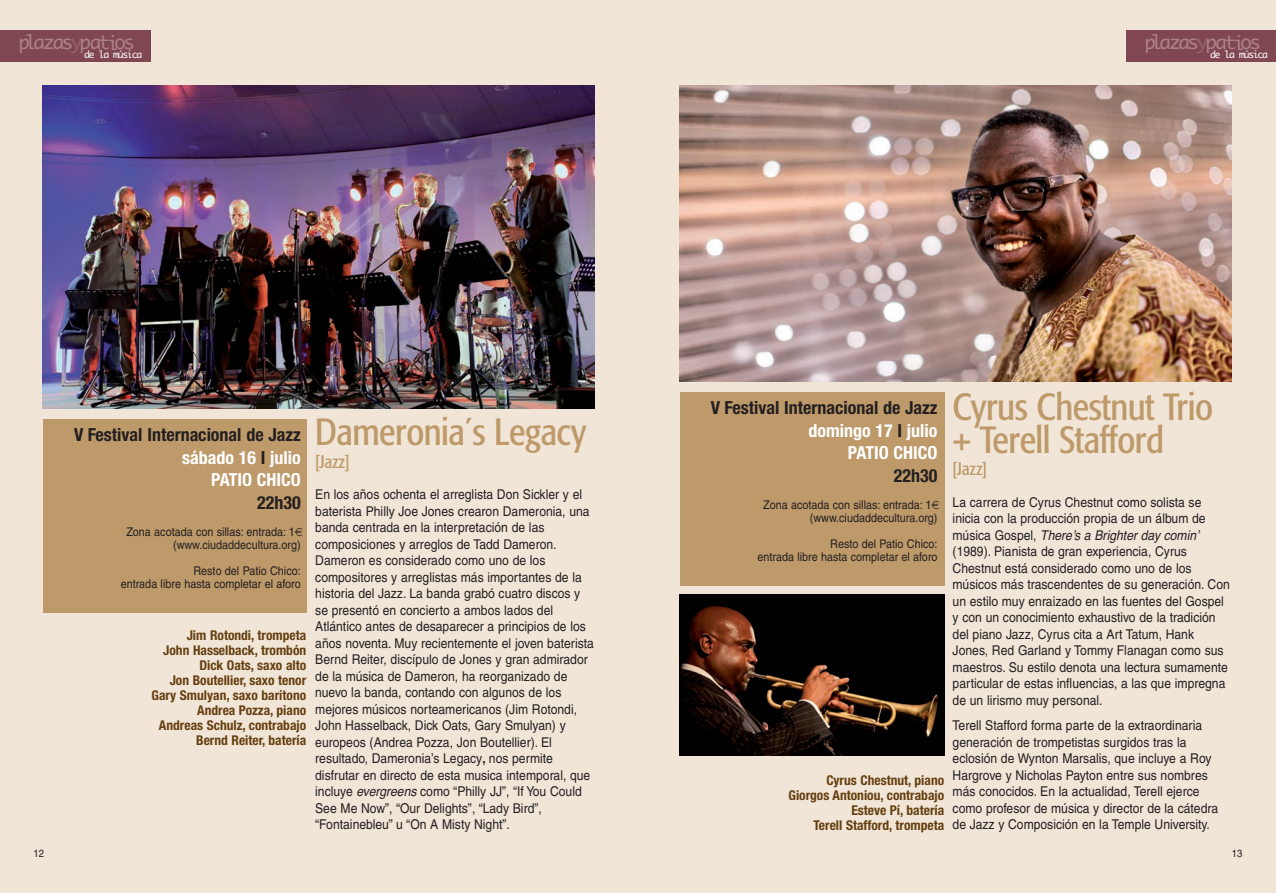
<style>
.page{position:relative;width:1276px;height:893px;background:#f0e5d7}
.page>*{position:absolute;margin:0;border:0;box-sizing:border-box;transform-origin:0 0}
.t1{font:condensed 37.5px/33px "Formata";letter-spacing:-.015em;color:#be996a}
.t2{font:18.75px "Monaco";letter-spacing:-.12em;color:#ac8289}
.t3{font:700 condensed 18px/22.5px "Helvetica Neue";color:#231f20;text-align:right}
.t4{font:condensed 18px "Formata";letter-spacing:-.015em;color:#be996a}
.t5{font:13.5px/16.5px "Helvetica";color:#231f20;scale:.9 1}
.t6{font:700 condensed 13.5px/15px "Helvetica Neue";color:#653f0f;text-align:right}
.t7{font:12px/13.5px "Helvetica";color:#231f20;scale:.9 1}
.t8{font:10.5px "Helvetica";color:#231f20;scale:.9 1}
.t9{font:9.6px "Monaco";letter-spacing:-.12em;color:#fff}
.s1{color:#94636c}
.s2{color:#fff}
.s3{font-weight:700}
.s4{font-style:italic}
</style>
<div class="page">
<div style="left:1126px;top:30px;width:150px;height:31px;background:#804752"></div>
<div style="left:0;top:30px;width:150px;height:31px;background:#804752"></div>
<div style="left:43px;top:419px;width:264px;height:193px;background:#be996a"></div>
<img style="left:42px;top:85px;width:552px;height:323px">
<div style="left:680px;top:392px;width:264px;height:193px;background:#be996a"></div>
<img style="left:680px;top:85px;width:551px;height:296px">
<img style="left:680px;top:595px;width:264px;height:160px">
<h2 class="t2" style="left:19px;top:32px;width:118px">plazas<span class="s1">y</span>patios</h2>
<p class="t9" style="left:84px;top:49px;width:59px">de la música</p>
<h2 class="t2" style="left:1144px;top:32px;width:118px">plazas<span class="s1">y</span>patios</h2>
<p class="t9" style="left:1210px;top:49px;width:59px">de la música</p>
<h3 class="t3" style="left:74px;top:424px;width:228px">V Festival Internacional de Jazz <span class="s2">sábado 16</span> I <span class="s2">julio<br>PATIO CHICO</span></h3>
<h3 class="t3" style="left:257px;top:491px;width:45px">22h30</h3>
<p class="t7" style="left:173px;top:526px;width:143px;text-indent:-47px">Zona acotada con sillas: entrada: 1 (www.ciudaddecultura.org)</p>
<p class="t7" style="left:121px;top:565px;width:201px;text-align:right">Resto del Patio Chico:<br>entrada libre hasta completar el aforo</p>
<p class="t6" style="left:152px;top:628px;width:156px">Jim Rotondi, trompeta<br>John Hasselback, trombón<br>Dick Oats, saxo alto<br>Jon Boutellier, saxo tenor<br>Gary Smulyan, saxo barítono<br>Andrea Pozza, piano<br>Andreas Schulz, contrabajo<br>Bernd Reiter, batería</p>
<h1 class="t1" style="left:315px;top:418px;width:273px">Dameronia´s Legacy</h1>
<h3 class="t4" style="left:315px;top:454px;width:36px">[Jazz]</h3>
<p class="t5" style="left:315px;top:488px;width:311px">En los años ochenta el arreglista Don Sickler y el baterista Philly Joe Jones crearon Dameronia, una banda centrada en la interpretación de las composiciones y arreglos de Tadd Dameron.<br>Dameron es considerado como uno de los compositores y arreglistas más importantes de la historia del Jazz. La banda grabó cuatro discos y se presentó en concierto a ambos lados del Atlántico antes de desaparecer a principios de los años noventa. Muy recientemente el joven baterista Bernd Reiter, discípulo de Jones y gran admirador de la música de Dameron, ha reorganizado de nuevo la banda, contando con algunos de los mejores músicos norteamericanos (Jim Rotondi, John Hasselback, Dick Oats, Gary Smulyan) y europeos (Andrea Pozza, Jon Boutellier). El resultado, Dameronia’s Legacy<span class="s3">,</span> nos permite disfrutar en directo de esta musica intemporal, que incluye <span class="s4">evergreens</span> como “Philly JJ”, “If You Could See Me Now”, “Our Delights”, “Lady Bird”, “Fontainebleu” u “On A Misty Night”.</p>
<h3 class="t3" style="left:711px;top:396px;width:228px">V Festival Internacional de Jazz <span class="s2">domingo 17</span> I <span class="s2">julio<br>PATIO CHICO</span></h3>
<h3 class="t3" style="left:894px;top:464px;width:45px">22h30</h3>
<p class="t7" style="left:810px;top:499px;width:143px;text-indent:-47px">Zona acotada con sillas: entrada: 1 (www.ciudaddecultura.org)</p>
<p class="t7" style="left:757px;top:538px;width:201px;text-align:right">Resto del Patio Chico:<br>entrada libre hasta completar el aforo</p>
<p class="t6" style="left:788px;top:772px;width:157px">Cyrus Chestnut, piano<br>Giorgos Antoniou, contrabajo<br>Esteve Pí, batería<br>Terell Stafford, trompeta</p>
<h1 class="t1" style="left:952px;top:393px;width:262px">Cyrus Chestnut Trio + Terell Stafford</h1>
<h3 class="t4" style="left:952px;top:461px;width:36px">[Jazz]</h3>
<p class="t5" style="left:952px;top:495px;width:309px">La carrera de Cyrus Chestnut como solista se inicia con la producción propia de un álbum de música Gospel, <span class="s4">There’s a Brighter day comin’ </span>(1989). Pianista de gran experiencia, Cyrus Chestnut está considerado como uno de los músicos más trascendentes de su generación. Con un estilo muy enraizado en las fuentes del Gospel y con un conocimiento exhaustivo de la tradición del piano Jazz, Cyrus cita a Art Tatum, Hank Jones, Red Garland y Tommy Flanagan como sus maestros. Su estilo denota una lectura sumamente particular de estas influencias, a las que impregna de un lirismo muy personal.</p>
<p class="t5" style="left:952px;top:719px;width:296px">Terell Stafford forma parte de la extraordinaria generación de trompetistas surgidos tras la eclosión de Wynton Marsalis, que incluye a Roy Hargrove y Nicholas Payton entre sus nombres más conocidos. En la actualidad, Terell ejerce como profesor de música y director de la cátedra de Jazz y Composición en la Temple University.</p>
<p class="t8" style="left:34px;top:850px;width:13px">12</p>
<p class="t8" style="left:1232px;top:850px;width:13px">13</p>
</div>
